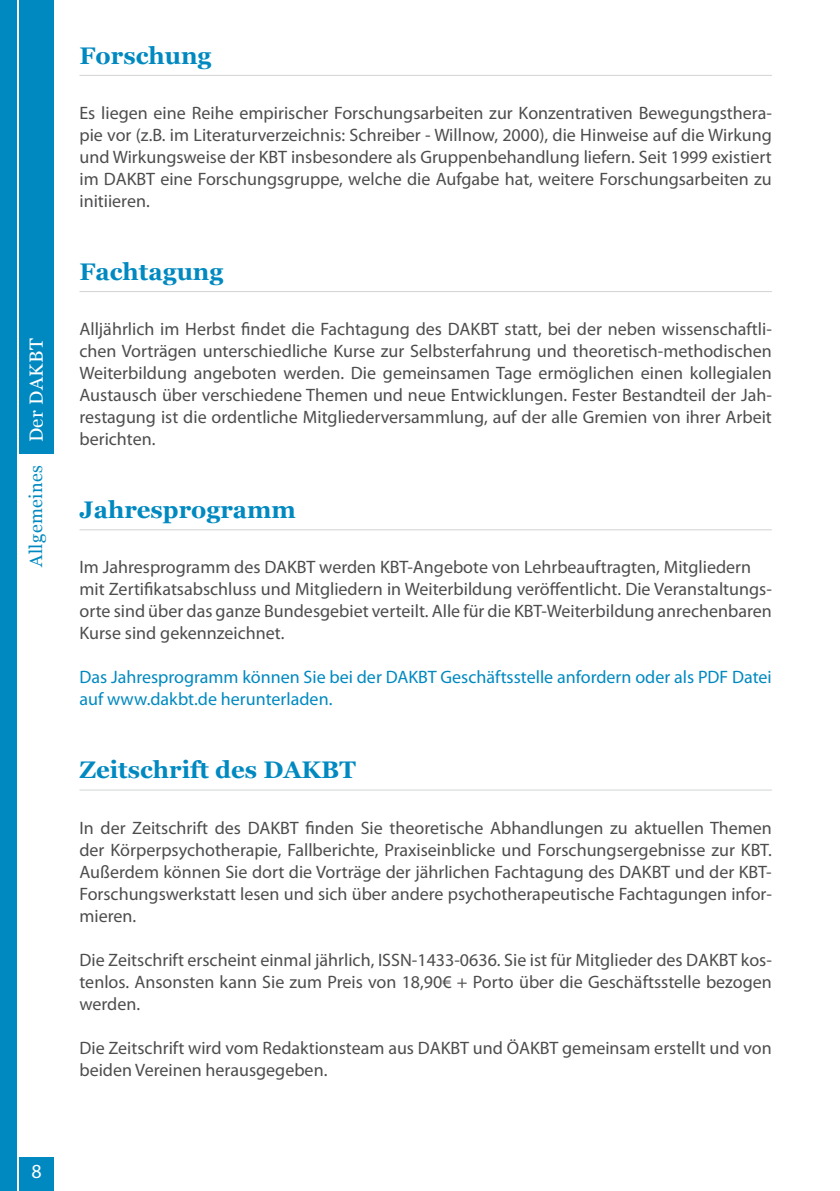
<style>
.page{position:relative;width:840px;height:1191px;background:#fff}
.page>*{position:absolute;margin:0;border:0;box-sizing:border-box;transform-origin:0 0}
.t1{font:700 24px "Georgia";color:#0089c0}
.t2{font:20px "Myriad Pro";color:#fff}
.t3{font:19px "Georgia";letter-spacing:.025em;color:#fff}
.t4{font:18px/22px "Myriad Pro";color:#4d4d4f;text-align:justify}
.t5{font:18px/22px "Myriad Pro";color:#0089c0}
.t6{font:18px "Georgia";letter-spacing:.025em;color:#0089c0}
</style>
<div class="page">
<div style="left:20px;top:0;width:34px;height:454px;background:#0089c0"></div>
<div style="left:0;top:0;width:17px;height:1191px;background:#0089c0"></div>
<div style="left:20px;top:1157px;width:34px;height:34px;background:#0089c0"></div>
<hr style="left:79px;top:75px;width:692px;height:1px;background:#d1d3d4">
<hr style="left:79px;top:291px;width:692px;height:1px;background:#d1d3d4">
<hr style="left:79px;top:529px;width:692px;height:1px;background:#d1d3d4">
<hr style="left:79px;top:789px;width:692px;height:1px;background:#d1d3d4">
<p class="t3" style="left:22px;top:442px;width:105px;rotate:-90deg">Der DAKBT</p>
<p class="t6" style="left:23px;top:567px;width:103px;rotate:-90deg">Allgemeines</p>
<h1 class="t1" style="left:79px;top:37px;width:133px">Forschung</h1>
<p class="t4" style="left:79px;top:102px;width:693px">Es liegen eine Reihe empirischer Forschungsarbeiten zur Konzentrativen Bewegungsthera&shy;pie vor (z.B. im Literaturverzeichnis: Schreiber - Willnow, 2000), die Hinweise auf die Wirkung und Wirkungsweise der KBT insbesondere als Gruppenbehandlung liefern. Seit 1999 existiert im DAKBT eine Forschungsgruppe, welche die Aufgabe hat, weitere Forschungsarbeiten zu initiieren.</p>
<h1 class="t1" style="left:79px;top:253px;width:145px">Fachtagung</h1>
<p class="t4" style="left:79px;top:318px;width:693px">Alljährlich im Herbst findet die Fachtagung des DAKBT statt, bei der neben wissenschaftli&shy;chen Vorträgen unterschiedliche Kurse zur Selbsterfahrung und theoretisch-methodischen Weiterbildung angeboten werden. Die gemeinsamen Tage ermöglichen einen kollegialen Austausch über verschiedene Themen und neue Entwicklungen. Fester Bestandteil der Jah&shy;restagung ist die ordentliche Mitgliederversammlung, auf der alle Gremien von ihrer Arbeit berichten.</p>
<h1 class="t1" style="left:79px;top:491px;width:218px">Jahresprogramm</h1>
<p class="t4" style="left:79px;top:556px;width:693px;text-align:left">Im Jahresprogramm des DAKBT werden KBT-Angebote von Lehrbeauftragten, Mitgliedern mit Zertifikatsabschluss und Mitgliedern in Weiterbildung veröffentlicht. Die Veranstaltungs&shy;orte sind über das ganze Bundesgebiet verteilt. Alle für die KBT-Weiterbildung anrechenbaren Kurse sind gekennzeichnet.</p>
<p class="t5" style="left:79px;top:666px;width:693px">Das Jahresprogramm können Sie bei der DAKBT Geschäftsstelle anfordern oder als PDF Datei auf www.dakbt.de herunterladen.</p>
<h1 class="t1" style="left:79px;top:752px;width:278px">Zeitschrift des DAKBT</h1>
<p class="t4" style="left:79px;top:816px;width:693px">In der Zeitschrift des DAKBT finden Sie theoretische Abhandlungen zu aktuellen Themen der Körperpsychotherapie, Fallberichte, Praxiseinblicke und Forschungsergebnisse zur KBT.<br>Außerdem können Sie dort die Vorträge der jährlichen Fachtagung des DAKBT und der KBT-Forschungswerkstatt lesen und sich über andere psychotherapeutische Fachtagungen infor&shy;mieren.</p>
<p class="t4" style="left:79px;top:948px;width:693px">Die Zeitschrift erscheint einmal jährlich, ISSN-1433-0636. Sie ist für Mitglieder des DAKBT kos&shy;tenlos. Ansonsten kann Sie zum Preis von 18,90€ + Porto über die Geschäftsstelle bezogen werden.</p>
<p class="t4" style="left:79px;top:1036px;width:693px">Die Zeitschrift wird vom Redaktionsteam aus DAKBT und ÖAKBT gemeinsam erstellt und von beiden Vereinen herausgegeben.</p>
<p class="t2" style="left:31px;top:1159px;width:12px">8</p>
</div>
